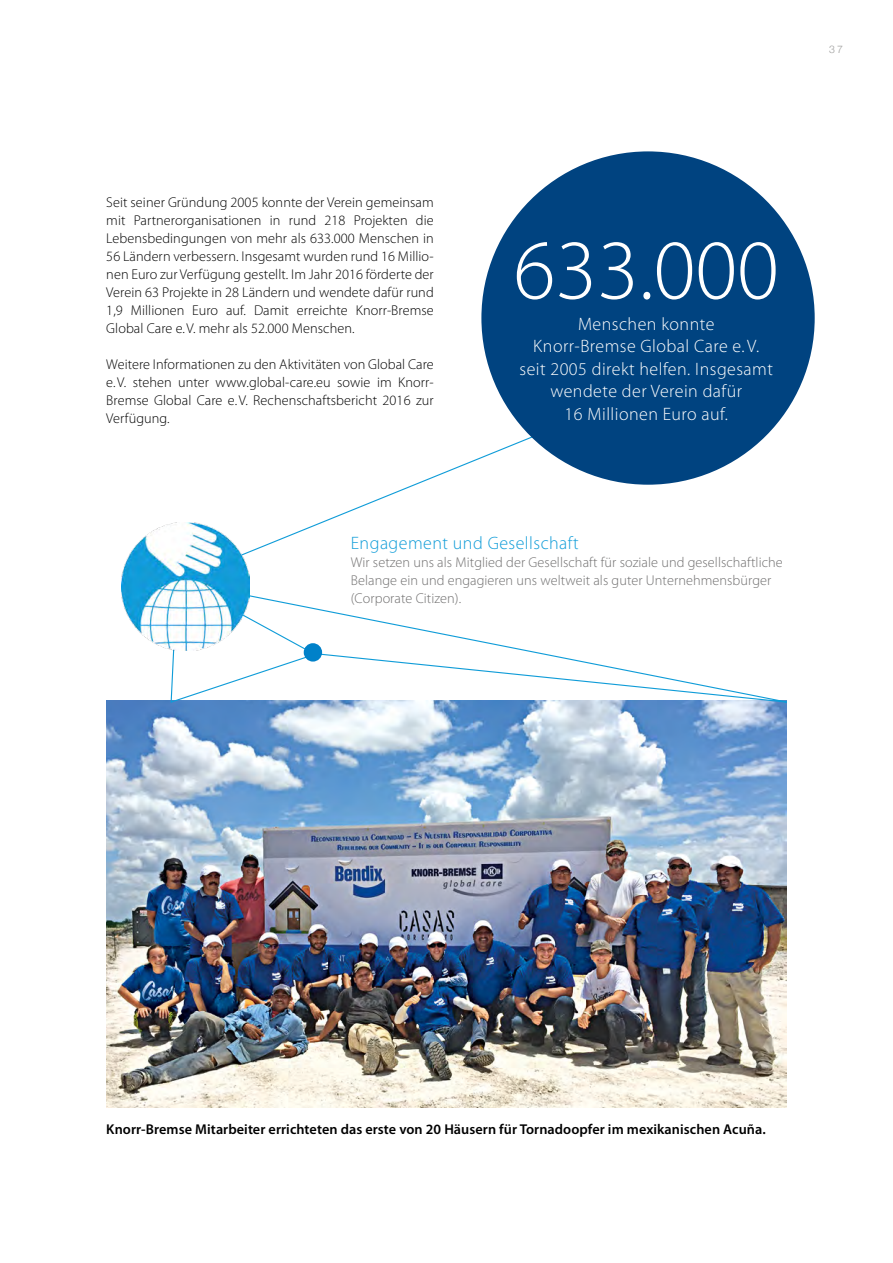
<style>
.page{position:relative;width:893px;height:1263px;background:#fff}
.page>*{position:absolute;margin:0;border:0;box-sizing:border-box;transform-origin:0 0}
.t1{font:300 85.5px "Myriad Pro";color:#fff}
.t2{font:300 18px/22.5px "Myriad Pro";letter-spacing:.025em;color:#fff;text-align:center}
.t3{font:300 18px "Myriad Pro";letter-spacing:.025em;color:#0f9cd8}
.t4{font:300 14.25px/18px "Myriad Pro";letter-spacing:.005em;color:#000;text-align:justify}
.t5{font:300 14.25px/18px "Myriad Pro";letter-spacing:.005em;color:#706f6f}
.t6{font:600 14.25px "Myriad Pro";letter-spacing:.005em;color:#000}
.t7{font:300 10.5px "Helvetica Neue";color:#9d9d9c}
</style>
<div class="page">
<img style="left:106px;top:701px;width:681px;height:406px">
<svg style="left:140px;top:437px;width:647px;height:269px"></svg>
<img style="left:122px;top:522px;width:127px;height:128px">
<div style="left:304px;top:643px;width:18px;height:18px;background:#0081c9;border-radius:50%"></div>
<div style="left:481px;top:151px;width:334px;height:334px;background:#004380;border-radius:50%"></div>
<p class="t7" style="left:829px;top:40px;width:15px">37</p>
<p class="t4" style="left:106px;top:193px;width:329px">Seit seiner Gründung 2005 konnte der Verein gemeinsam mit Partnerorganisationen in rund 218 Projekten die Lebensbedingungen von mehr als 633.000 Menschen in 56 Ländern verbessern. Insgesamt wurden rund 16 Millio&shy;nen Euro zur Verfügung gestellt. Im Jahr 2016 förderte der Verein 63 Projekte in 28 Ländern und wendete dafür rund 1,9 Millionen Euro auf. Damit erreichte Knorr-Bremse Global Care e.V. mehr als 52.000 Menschen.</p>
<p class="t4" style="left:106px;top:355px;width:329px">Weitere Informationen zu den Aktivitäten von Global Care e.V. stehen unter www.global-care.eu sowie im Knorr-Bremse Global Care e.V. Rechenschaftsbericht 2016 zur Verfügung.</p>
<h1 class="t1" style="left:514px;top:219px;width:267px">633.000</h1>
<p class="t2" style="left:520px;top:312px;width:255px">Menschen konnte<br>Knorr-Bremse Global Care e. V. seit 2005 direkt helfen. Insgesamt wendete der Verein dafür<br>16 Millionen Euro auf.</p>
<p class="t3" style="left:351px;top:532px;width:229px">Engagement und Gesellschaft</p>
<p class="t5" style="left:351px;top:553px;width:433px">Wir setzen uns als Mitglied der Gesellschaft für soziale und gesellschaftliche<br>Belange ein und engagieren uns weltweit als guter Unternehmensbürger (Corporate Citizen).</p>
<p class="t6" style="left:106px;top:1120px;width:661px">Knorr-Bremse Mitarbeiter errichteten das erste von 20 Häusern für Tornadoopfer im mexikanischen Acuña.</p>
</div>
